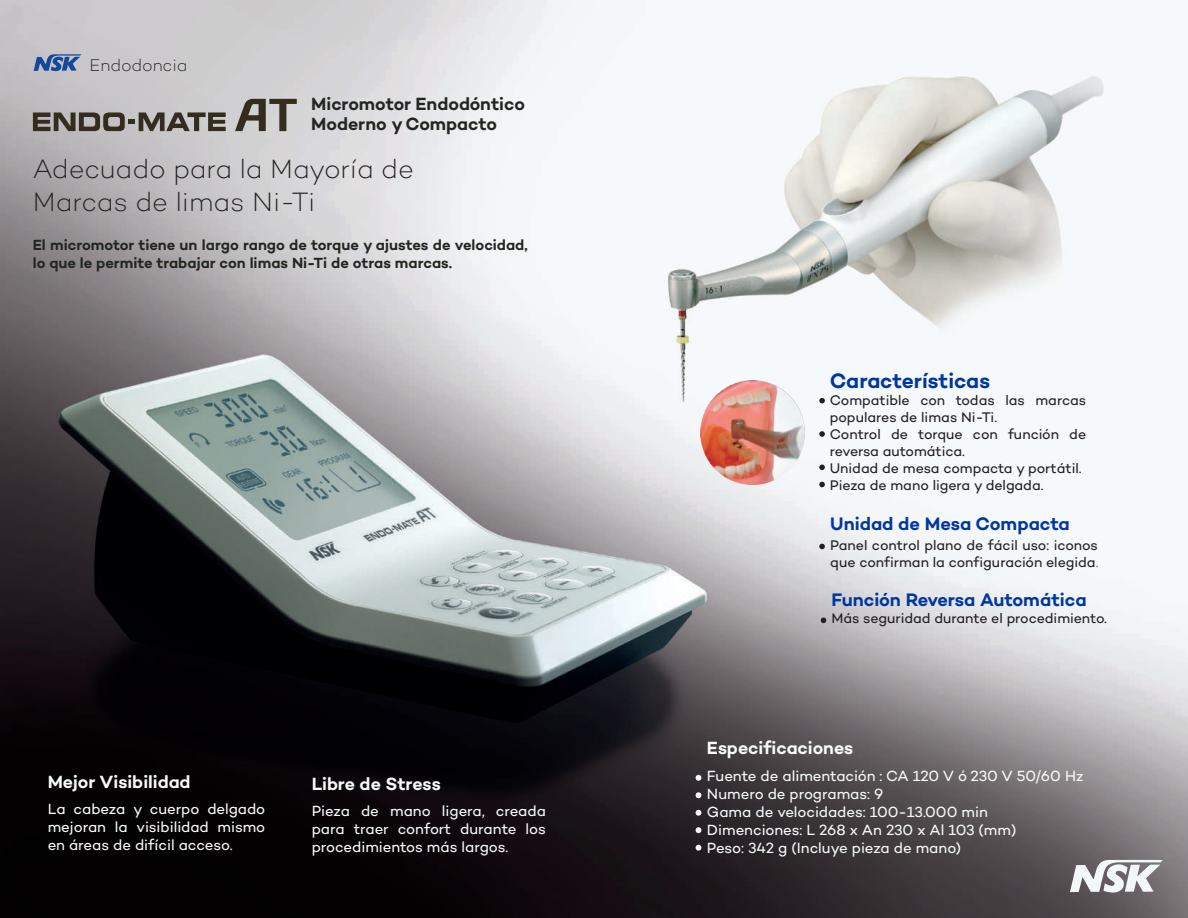
<style>
.page{position:relative;width:1188px;height:918px;background:#fff}
.page>*{position:absolute;margin:0;border:0;box-sizing:border-box;transform-origin:0 0}
.t1{font:200 27px/32.4px "Campton";color:#231f20}
.t2{font:600 21.3px "Campton";color:#0036a0}
.t3{font:600 18.45px "Campton";color:#0036a0}
.t4{font:600 18px "Campton";color:#f8fafa}
.t5{font:600 18px/19.5px "Campton";color:#222620}
.t6{font:200 17.1px "Campton";color:#231f20}
.t7{font:15px/18px "Campton";color:#f8fafa;text-align:justify}
.t8{font:600 15px/18px "Campton";color:#222620}
.t9{font:14.25px/17px "Campton";letter-spacing:-.005em;color:#231f20}
.s1{color:#77777a}
</style>
<div class="page">
<img style="left:0;top:0;width:1188px;height:918px">
<img style="left:700px;top:380px;width:104px;height:104px">
<svg style="left:819px;top:482px;width:6px;height:5px"></svg>
<svg style="left:819px;top:398px;width:6px;height:5px"></svg>
<svg style="left:819px;top:431px;width:6px;height:6px"></svg>
<svg style="left:819px;top:465px;width:6px;height:5px"></svg>
<svg style="left:821px;top:618px;width:5px;height:5px"></svg>
<svg style="left:819px;top:544px;width:6px;height:5px"></svg>
<svg style="left:696px;top:775px;width:5px;height:6px"></svg>
<svg style="left:696px;top:792px;width:5px;height:6px"></svg>
<svg style="left:696px;top:810px;width:5px;height:6px"></svg>
<svg style="left:696px;top:827px;width:5px;height:6px"></svg>
<svg style="left:696px;top:845px;width:5px;height:6px"></svg>
<svg style="left:1070px;top:860px;width:93px;height:34px"></svg>
<svg style="left:34px;top:54px;width:47px;height:18px"></svg>
<svg style="left:33px;top:112px;width:193px;height:19px;background:#746f68"></svg>
<svg style="left:235px;top:99px;width:62px;height:32px;background:#8c8983"></svg>
<p class="t6" style="left:90px;top:54px;width:99px">Endodoncia</p>
<p class="t5" style="left:311px;top:94px;width:215px">Micromotor Endodóntico<br>Moderno y Compacto</p>
<h1 class="t1" style="left:33px;top:153px;width:383px">Adecuado para la Mayoría de<br>Marcas de limas Ni-Ti</h1>
<p class="t8" style="left:33px;top:236px;width:496px">El micromotor tiene un largo rango de torque y ajustes de velocidad, lo que le permite trabajar con limas Ni-Ti de otras marcas.</p>
<p class="t4" style="left:48px;top:771px;width:144px">Mejor Visibilidad</p>
<p class="t7" style="left:48px;top:799px;width:219px">La cabeza y cuerpo delgado mejoran la visibilidad mismo en áreas de difícil acceso.</p>
<p class="t4" style="left:312px;top:773px;width:131px">Libre de Stress</p>
<p class="t7" style="left:312px;top:801px;width:236px">Pieza de mano ligera, creada para traer confort durante los procedimientos más largos.</p>
<h2 class="t2" style="left:830px;top:367px;width:162px">Características</h2>
<p class="t9" style="left:830px;top:391px;width:258px">Compatible con todas las marcas populares de limas Ni-Ti.<br>Control de torque con función de reversa automática.<br>Unidad de mesa compacta y portátil.<br>Pieza de mano ligera y delgada.</p>
<p class="t3" style="left:830px;top:512px;width:241px">Unidad de Mesa Compacta</p>
<p class="t9" style="left:830px;top:536px;width:270px">Panel control plano de fácil uso: iconos que confirman la configuración elegida<span class="s1">.</span></p>
<p class="t3" style="left:831px;top:588px;width:257px">Función Reversa Automática</p>
<p class="t9" style="left:831px;top:609px;width:277px">Más seguridad durante el procedimiento.</p>
<p class="t4" style="left:707px;top:736px;width:148px">Especificaciones</p>
<p class="t7" style="left:707px;top:767px;width:378px;text-align:left">Fuente de alimentación : CA 120 V ó 230 V 50/60 Hz Numero de programas: 9<br>Gama de velocidades: 100-13.000 min Dimenciones: L 268 x An 230 x Al 103 (mm)<br>Peso: 342 g (Incluye pieza de mano)</p>
</div>
